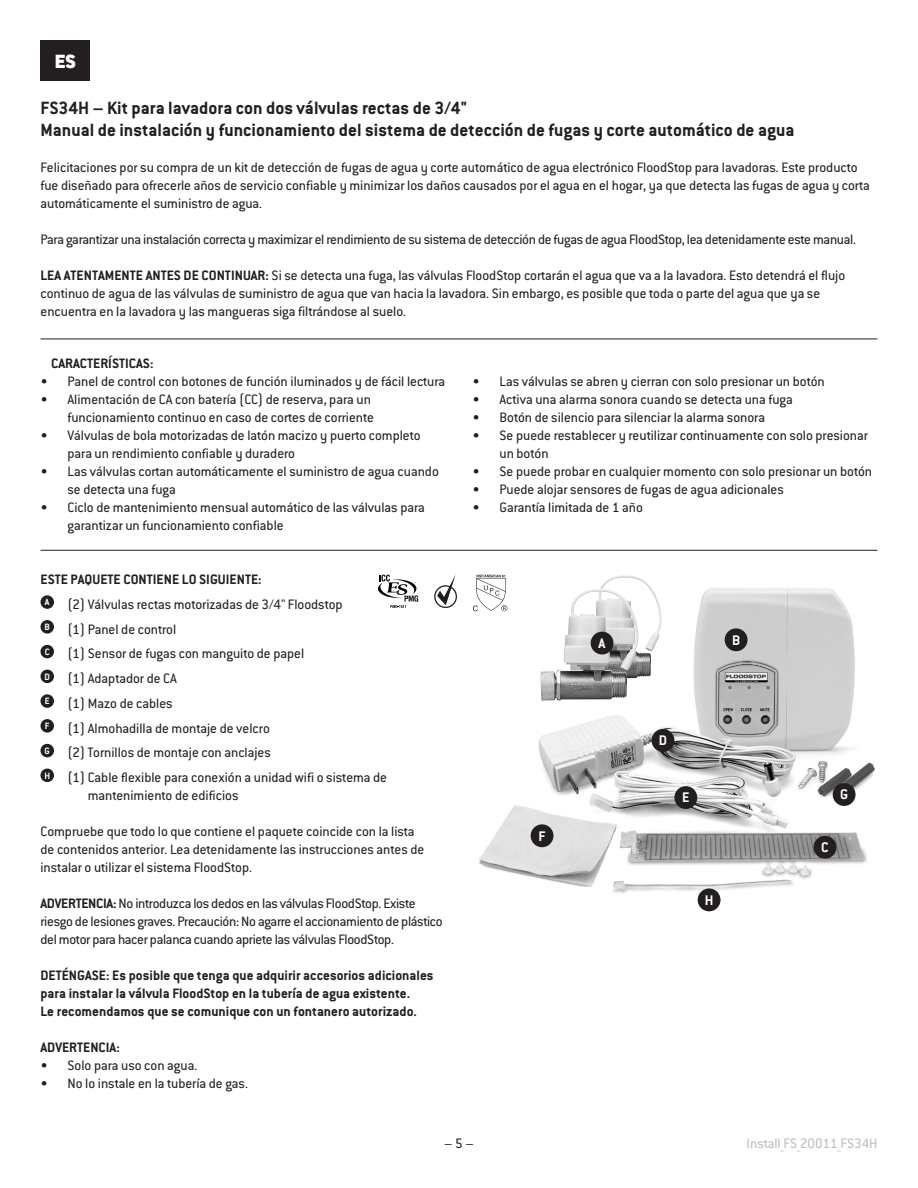
<style>
.page{position:relative;width:918px;height:1188px;background:#fff}
.page>*{position:absolute;margin:0;border:0;box-sizing:border-box;transform-origin:0 0}
.Body_Copy{font:900 21px "Conduit ITC Std";color:#fff}
.Header_with_Line{font:700 19.5px "Conduit ITC Std";color:#231f20}
.t1{font:700 15.3px "Conduit ITC Std";color:#fff}
.Body_Copy-2{font:15px/18px "Conduit ITC Std";color:#231f20}
.Body_Copy-3{font:15px/18px "Conduit ITC Std";letter-spacing:-.02em;color:#231f20}
.Body_Copy-4{font:700 15px/18px "Conduit ITC Std";color:#231f20}
.Body_Copy-5{font:15px "Conduit ITC Std";color:#bcbdc0}
.t2{font:700 10.05px "Conduit ITC Std";color:#fff}
.s1{font-weight:700}
</style>
<div class="page">
<img style="left:474px;top:575px;width:401px;height:331px">
<div style="left:725px;top:628px;width:23px;height:23px;background:#231f20;border-radius:50%"></div>
<div style="left:814px;top:836px;width:22px;height:23px;background:#231f20;border-radius:50%"></div>
<div style="left:652px;top:729px;width:22px;height:23px;background:#231f20;border-radius:50%"></div>
<div style="left:674px;top:786px;width:23px;height:23px;background:#231f20;border-radius:50%"></div>
<div style="left:698px;top:888px;width:23px;height:23px;background:#231f20;border-radius:50%"></div>
<div style="left:531px;top:824px;width:22px;height:23px;background:#231f20;border-radius:50%"></div>
<div style="left:833px;top:783px;width:23px;height:23px;background:#231f20;border-radius:50%"></div>
<img style="left:570px;top:575px;width:54px;height:104px">
<img style="left:541px;top:589px;width:57px;height:112px">
<div style="left:591px;top:632px;width:23px;height:23px;background:#231f20;border-radius:50%"></div>
<div style="left:40px;top:40px;width:50px;height:41px;background:#231f20"></div>
<hr style="left:40px;top:339px;width:837px;height:1px;background:#231f20">
<hr style="left:40px;top:550px;width:837px;height:1px;background:#231f20">
<div style="left:40px;top:595px;width:14px;height:14px;background:#231f20;border-radius:50%"></div>
<div style="left:40px;top:620px;width:14px;height:14px;background:#231f20;border-radius:50%"></div>
<div style="left:40px;top:645px;width:14px;height:13px;background:#231f20;border-radius:50%"></div>
<div style="left:40px;top:670px;width:14px;height:13px;background:#231f20;border-radius:50%"></div>
<div style="left:40px;top:694px;width:14px;height:14px;background:#231f20;border-radius:50%"></div>
<div style="left:40px;top:719px;width:14px;height:14px;background:#231f20;border-radius:50%"></div>
<div style="left:40px;top:744px;width:14px;height:13px;background:#231f20;border-radius:50%"></div>
<div style="left:40px;top:769px;width:14px;height:13px;background:#231f20;border-radius:50%"></div>
<svg style="left:378px;top:575px;width:40px;height:33px"></svg>
<svg style="left:473px;top:575px;width:34px;height:36px"></svg>
<svg style="left:434px;top:575px;width:23px;height:33px"></svg>
<p class="Body_Copy" style="left:55px;top:49px;width:22px">ES</p>
<p class="Header_with_Line" style="left:40px;top:96px;width:428px">FS34H – Kit para lavadora con dos válvulas rectas de 3/4"</p>
<p class="Header_with_Line" style="left:40px;top:118px;width:755px">Manual de instalación y funcionamiento del sistema de detección de fugas y corte automático de agua</p>
<p class="Body_Copy-2" style="left:40px;top:158px;width:831px">Felicitaciones por su compra de un kit de detección de fugas de agua y corte automático de agua electrónico FloodStop para lavadoras. Este producto fue diseñado para ofrecerle años de servicio confiable y minimizar los daños causados por el agua en el hogar, ya que detecta las fugas de agua y corta automáticamente el suministro de agua.</p>
<p class="Body_Copy-3" style="left:40px;top:230px;width:817px">Para garantizar una instalación correcta y maximizar el rendimiento de su sistema de detección de fugas de agua FloodStop, lea detenidamente este manual.</p>
<p class="Body_Copy-2" style="left:40px;top:266px;width:806px"><span class="s1">LEA ATENTAMENTE ANTES DE CONTINUAR:</span> Si se detecta una fuga, las válvulas FloodStop cortarán el agua que va a la lavadora. Esto detendrá el flujo continuo de agua de las válvulas de suministro de agua que van hacia la lavadora. Sin embargo, es posible que toda o parte del agua que ya se encuentra en la lavadora y las mangueras siga filtrándose al suelo.</p>
<p class="Body_Copy-4" style="left:51px;top:354px;width:104px">CARACTERÍSTICAS:</p>
<p class="Body_Copy-2" style="left:40px;top:372px;width:406px">• Panel de control con botones de función iluminados y de fácil lectura</p>
<p class="Body_Copy-2" style="left:40px;top:390px;width:335px;text-align:right">• Alimentación de CA con batería (CC) de reserva, para un funcionamiento continuo en caso de cortes de corriente</p>
<p class="Body_Copy-2" style="left:68px;top:426px;width:355px;text-indent:-27px">• Válvulas de bola motorizadas de latón macizo y puerto completo para un rendimiento confiable y duradero</p>
<p class="Body_Copy-2" style="left:68px;top:462px;width:373px;text-indent:-27px">• Las válvulas cortan automáticamente el suministro de agua cuando se detecta una fuga</p>
<p class="Body_Copy-2" style="left:68px;top:498px;width:359px;text-indent:-27px">• Ciclo de mantenimiento mensual automático de las válvulas para garantizar un funcionamiento confiable</p>
<p class="Body_Copy-4" style="left:40px;top:570px;width:223px">ESTE PAQUETE CONTIENE LO SIGUIENTE:</p>
<p class="t2" style="left:45px;top:596px;width:6px">A</p>
<p class="Body_Copy-2" style="left:68px;top:595px;width:277px">(2) Válvulas rectas motorizadas de 3/4" Floodstop</p>
<p class="t2" style="left:45px;top:621px;width:7px">B</p>
<p class="Body_Copy-2" style="left:68px;top:619px;width:110px">(1) Panel de control</p>
<p class="t2" style="left:45px;top:646px;width:6px">C</p>
<p class="Body_Copy-2" style="left:68px;top:644px;width:238px">(1) Sensor de fugas con manguito de papel</p>
<p class="t2" style="left:45px;top:670px;width:7px">D</p>
<p class="Body_Copy-2" style="left:68px;top:669px;width:111px">(1) Adaptador de CA</p>
<p class="t2" style="left:45px;top:695px;width:6px">E</p>
<p class="Body_Copy-2" style="left:68px;top:694px;width:107px">(1) Mazo de cables</p>
<p class="t2" style="left:45px;top:720px;width:6px">F</p>
<p class="Body_Copy-2" style="left:68px;top:718px;width:204px">(1) Almohadilla de montaje de velcro</p>
<p class="t2" style="left:45px;top:745px;width:7px">G</p>
<p class="Body_Copy-2" style="left:68px;top:743px;width:205px">(2) Tornillos de montaje con anclajes</p>
<p class="t2" style="left:44px;top:769px;width:7px">H</p>
<p class="Body_Copy-2" style="left:88px;top:768px;width:301px;text-indent:-20px">(1) Cable flexible para conexión a unidad wifi o sistema de mantenimiento de edificios</p>
<p class="Body_Copy-2" style="left:40px;top:822px;width:385px">Compruebe que todo lo que contiene el paquete coincide con la lista de contenidos anterior. Lea detenidamente las instrucciones antes de instalar o utilizar el sistema FloodStop.</p>
<p class="Body_Copy-3" style="left:40px;top:894px;width:404px"><span class="s1">ADVERTENCIA:</span> No introduzca los dedos en las válvulas FloodStop. Existe riesgo de lesiones graves. Precaución: No agarre el accionamiento de plástico del motor para hacer palanca cuando apriete las válvulas FloodStop.</p>
<p class="Body_Copy-4" style="left:40px;top:966px;width:395px">DETÉNGASE: Es posible que tenga que adquirir accesorios adicionales para instalar la válvula FloodStop en la tubería de agua existente.<br>Le recomendamos que se comunique con un fontanero autorizado.</p>
<p class="Body_Copy-4" style="left:40px;top:1038px;width:81px">ADVERTENCIA:</p>
<p class="Body_Copy-2" style="left:40px;top:1056px;width:158px">• Solo para uso con agua.</p>
<p class="Body_Copy-2" style="left:40px;top:1074px;width:209px">• No lo instale en la tubería de gas.</p>
<p class="Body_Copy-2" style="left:472px;top:372px;width:354px">• Las válvulas se abren y cierran con solo presionar un botón</p>
<p class="Body_Copy-2" style="left:472px;top:390px;width:322px">• Activa una alarma sonora cuando se detecta una fuga</p>
<p class="Body_Copy-2" style="left:472px;top:408px;width:294px">• Botón de silencio para silenciar la alarma sonora</p>
<p class="Body_Copy-2" style="left:500px;top:426px;width:370px;text-indent:-27px">• Se puede restablecer y reutilizar continuamente con solo presionar un botón</p>
<p class="Body_Copy-2" style="left:472px;top:462px;width:401px">• Se puede probar en cualquier momento con solo presionar un botón</p>
<p class="Body_Copy-2" style="left:472px;top:480px;width:313px">• Puede alojar sensores de fugas de agua adicionales</p>
<p class="Body_Copy-2" style="left:472px;top:498px;width:172px">• Garantía limitada de 1 año</p>
<p class="t1" style="left:599px;top:634px;width:8px">A</p>
<p class="t1" style="left:539px;top:827px;width:8px">F</p>
<p class="t1" style="left:659px;top:731px;width:10px">D</p>
<p class="t1" style="left:682px;top:788px;width:9px">E</p>
<p class="t1" style="left:732px;top:631px;width:10px">B</p>
<p class="t1" style="left:705px;top:891px;width:10px">H</p>
<p class="t1" style="left:840px;top:785px;width:10px">G</p>
<p class="t1" style="left:821px;top:838px;width:9px">C</p>
<p class="Body_Copy-2" style="left:444px;top:1133px;width:31px">– 5 –</p>
<p class="Body_Copy-5" style="left:747px;top:1134px;width:132px">Install_FS_20011_FS34H</p>
</div>
